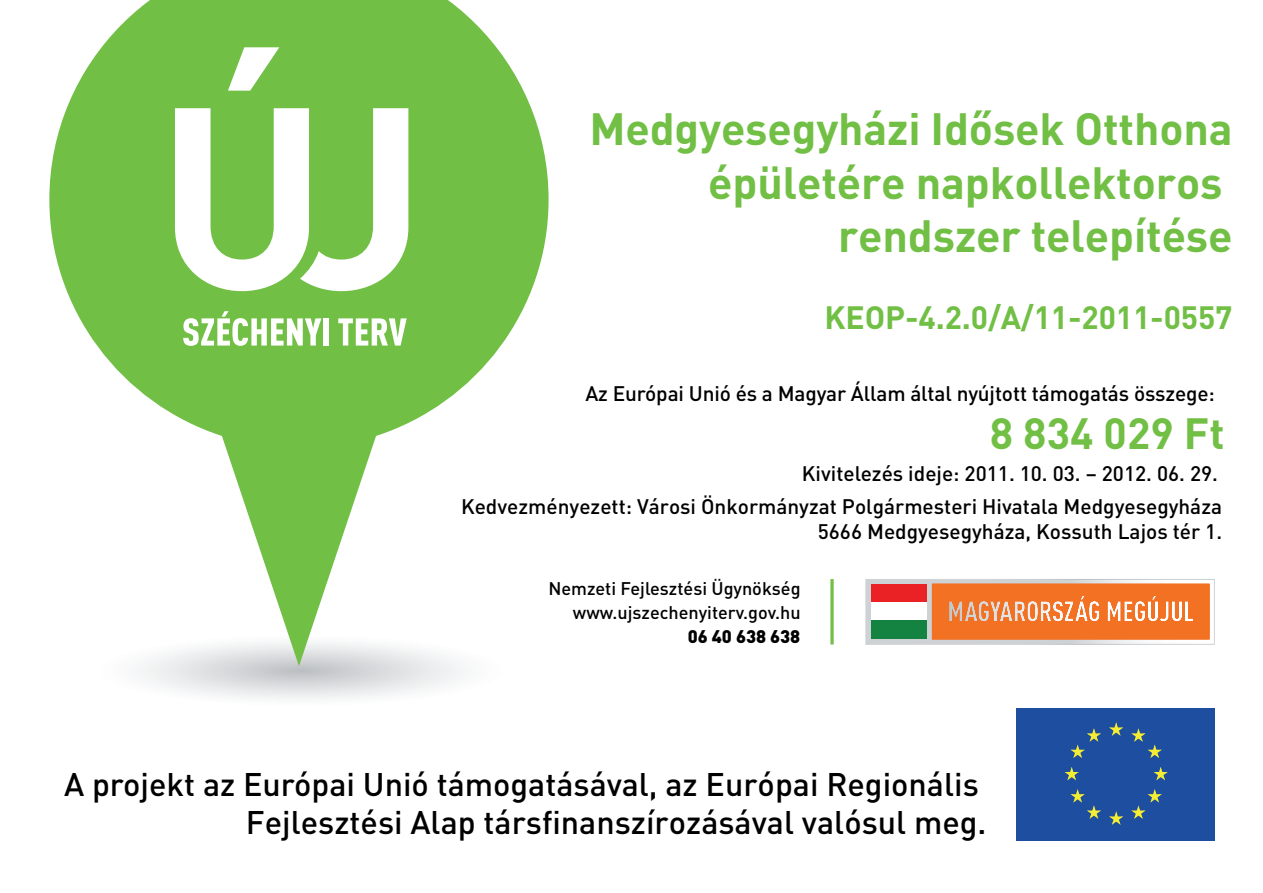
<style>
.page{position:relative;width:1263px;height:893px;background:#fff}
.page>*{position:absolute;margin:0;border:0;box-sizing:border-box;transform-origin:0 0}
.t1{font:700 44.62px/53.6px "DIN Pro";letter-spacing:-.005em;color:#71bf44;text-align:right}
.t2{font:700 43.12px "DIN Pro";color:#71bf44}
.t3{font:500 32.33px/38.8px "DIN Pro";color:#000;text-align:right}
.t4{font:700 31.88px "DIN Pro";letter-spacing:-.005em;color:#71bf44}
.t5{font:500 20.85px/32.8px "DIN Pro";color:#000;text-align:right}
.t6{font:500 18.08px/24.1px "DIN Pro";color:#000;text-align:right}
.t7{font:900 18.08px "DIN Pro";color:#000}
</style>
<div class="page">
<svg style="left:140px;top:666px;width:322px;height:33px"></svg>
<svg style="left:49px;top:0;width:500px;height:666px;fill:#71bf44"></svg>
<svg style="left:183px;top:311px;width:138px;height:35px"></svg>
<div style="left:323px;top:318px;width:6px;height:28px;background:#fff"></div>
<svg style="left:338px;top:318px;width:69px;height:28px"></svg>
<svg style="left:228px;top:47px;width:51px;height:44px"></svg>
<svg style="left:175px;top:108px;width:233px;height:183px"></svg>
<div style="left:1016px;top:709px;width:199px;height:132px;background:#1e4ea0"></div>
<svg style="left:1109px;top:722px;width:14px;height:14px"></svg>
<svg style="left:1109px;top:811px;width:14px;height:14px"></svg>
<svg style="left:1065px;top:767px;width:14px;height:13px"></svg>
<svg style="left:1070px;top:728px;width:31px;height:30px"></svg>
<svg style="left:1070px;top:789px;width:31px;height:30px"></svg>
<svg style="left:1154px;top:767px;width:14px;height:13px"></svg>
<svg style="left:1131px;top:728px;width:31px;height:30px"></svg>
<svg style="left:1131px;top:789px;width:31px;height:30px"></svg>
<img style="left:865px;top:579px;width:350px;height:66px">
<div style="left:871px;top:584px;width:55px;height:18px;background:#eb2225"></div>
<div style="left:871px;top:602px;width:55px;height:19px;background:#fff"></div>
<div style="left:871px;top:621px;width:55px;height:18px;background:#148342"></div>
<svg style="left:932px;top:584px;width:277px;height:55px;background:#f2803c"></svg>
<svg style="left:830px;top:579px;width:4px;height:65px"></svg>
<h1 class="t1" style="left:589px;top:101px;width:645px">Medgyesegyházi Idősek Otthona épületére napkollektoros rendszer telepítése</h1>
<h3 class="t4" style="left:824px;top:296px;width:410px">KEOP-4.2.0/A/11-2011-0557</h3>
<p class="t5" style="left:585px;top:376px;width:631px">Az Európai Unió és a Magyar Állam által nyújtott támogatás összege:</p>
<h2 class="t2" style="left:990px;top:404px;width:236px">8 834 029 Ft</h2>
<p class="t5" style="left:461px;top:456px;width:763px">Kivitelezés ideje: 2011. 10. 03. – 2012. 06. 29.<br>Kedvezményezett: Városi Önkormányzat Polgármesteri Hivatala Medgyesegyháza</p>
<p class="t5" style="left:818px;top:514px;width:406px">5666 Medgyesegyháza, Kossuth Lajos tér 1.</p>
<p class="t6" style="left:548px;top:576px;width:254px">Nemzeti Fejlesztési Ügynökség www.ujszechenyiterv.gov.hu</p>
<p class="t7" style="left:688px;top:624px;width:114px">06 40 638 638</p>
<h3 class="t3" style="left:64px;top:763px;width:924px">A projekt az Európai Unió támogatásával, az Európai Regionális<br>Fejlesztési Alap társfinanszírozásával valósul meg.</h3>
</div>
